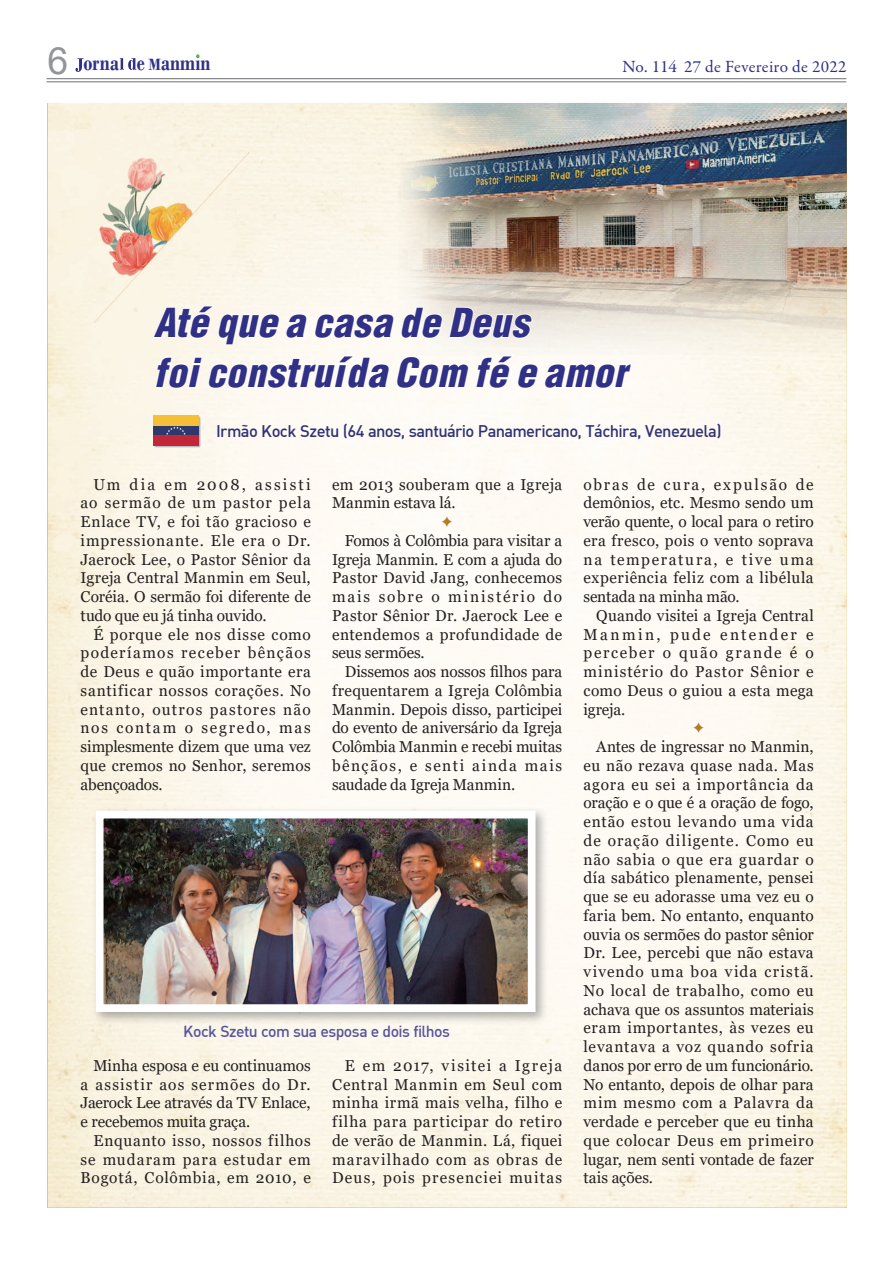
<style>
.page{position:relative;width:893px;height:1263px;background:#fff}
.page>*{position:absolute;margin:0;border:0;box-sizing:border-box;transform-origin:0 0}
.t1{font:italic 900 condensed 39px/49.5px "Helvetica";letter-spacing:.025em;color:#303087}
.t2{font:700 23.7px "Bodoni";color:#303087;scale:.78 1}
.t3{font:17.25px "Garamond Premr Pro";letter-spacing:.015em;color:#303087}
.t4{font:16.5px "Dinmed";letter-spacing:-.035em;color:#303276}
.t5{font:15.75px/18.8px "Georgia";letter-spacing:.02em;color:#231f20;text-align:justify}
.t6{font:15.75px "Dinmed";letter-spacing:-.035em;color:#58549a}
.t7{font:15.45px "Chosunilbo NM KS Cms UHC H";color:#b37c26}
.s1{font-family:"Arial";font-weight:400;font-size:37.5px;color:#939598}
.s2{font-size:17.1px}
</style>
<div class="page">
<hr style="left:47px;top:78px;width:799px;height:1px;background:#6d6e71">
<hr style="left:47px;top:82px;width:799px;height:1px;background:#6d6e71">
<svg style="left:120px;top:58px;width:16px;height:12px"></svg>
<svg style="left:75px;top:58px;width:9px;height:14px"></svg>
<img style="left:48px;top:103px;width:798px;height:1105px">
<img style="left:154px;top:417px;width:46px;height:30px">
<svg style="left:153px;top:426px;width:46px;height:10px"></svg>
<svg style="left:166px;top:427px;width:20px;height:8px"></svg>
<div style="left:153px;top:415px;width:46px;height:11px;background:#f5bf38"></div>
<div style="left:153px;top:436px;width:46px;height:10px;background:#c22738"></div>
<svg style="left:151px;top:304px;width:382px;height:42px"></svg>
<svg style="left:154px;top:353px;width:479px;height:36px"></svg>
<img style="left:92px;top:807px;width:456px;height:218px">
<img style="left:105px;top:820px;width:421px;height:183px">
<div style="left:96px;top:811px;width:439px;height:201px;border:8px solid #fff"></div>
<h2 class="t2" style="left:47px;top:48px;width:210px"><span class="s1">6</span> orna e <span class="s2">M</span>anmin</h2>
<p class="t3" style="left:622px;top:56px;width:226px">No. 114 27 de Fevereiro de 2022</p>
<h1 class="t1" style="left:153px;top:301px;width:475px">Até que a casa de Deus<br>foi construída Com fé e amor</h1>
<p class="t4" style="left:216px;top:424px;width:507px">Irmão Kock Szetu (64 anos, santuário Panamericano, Táchira, Venezuela)</p>
<p class="t5" style="left:81px;top:475px;width:232px;text-indent:13px">Um dia em 2008, assisti ao sermão de um pastor pela Enlace TV, e foi tão gracioso e impressionante. Ele era o Dr.<br>Jaerock Lee, o Pastor Sênior da Igreja Central Manmin em Seul, Coréia. O sermão foi diferente de tudo que eu já tinha ouvido.</p>
<p class="t5" style="left:81px;top:625px;width:232px;text-indent:13px">É porque ele nos disse como poderíamos receber bênçãos de Deus e quão importante era santificar nossos corações. No entanto, outros pastores não nos contam o segredo, mas simplesmente dizem que uma vez que cremos no Senhor, seremos abençoados.</p>
<p class="t5" style="left:332px;top:475px;width:232px">em 2013 souberam que a Igreja<br>Manmin estava lá.</p>
<p class="t7" style="left:440px;top:514px;width:15px">࢕</p>
<p class="t5" style="left:332px;top:531px;width:232px;text-indent:13px">Fomos à Colômbia para visitar a Igreja Manmin. E com a ajuda do Pastor David Jang, conhecemos mais sobre o ministério do Pastor Sênior Dr. Jaerock Lee e entendemos a profundidade de seus sermões.</p>
<p class="t5" style="left:332px;top:662px;width:232px;text-indent:13px">Dissemos aos nossos filhos para frequentarem a Igreja Colômbia Manmin. Depois disso, participei do evento de aniversário da Igreja Colômbia Manmin e recebi muitas bênçãos, e senti ainda mais saudade da Igreja Manmin.</p>
<p class="t6" style="left:183px;top:1024px;width:268px">Kock Szetu com sua esposa e dois filhos</p>
<p class="t5" style="left:81px;top:1056px;width:232px;text-indent:13px">Minha esposa e eu continuamos a assistir aos sermões do Dr.<br>Jaerock Lee através da TV Enlace, e recebemos muita graça.</p>
<p class="t5" style="left:81px;top:1131px;width:232px;text-indent:13px">Enquanto isso, nossos filhos se mudaram para estudar em Bogotá, Colômbia, em 2010, e</p>
<p class="t5" style="left:332px;top:1056px;width:232px;text-indent:13px">E em 2017, visitei a Igreja Central Manmin em Seul com minha irmã mais velha, filho e filha para participar do retiro de verão de Manmin. Lá, fiquei maravilhado com as obras de Deus, pois presenciei muitas</p>
<p class="t5" style="left:583px;top:475px;width:232px">obras de cura, expulsão de demônios, etc. Mesmo sendo um verão quente, o local para o retiro era fresco, pois o vento soprava na temperatura, e tive uma experiência feliz com a libélula sentada na minha mão.</p>
<p class="t5" style="left:583px;top:606px;width:232px;text-indent:13px">Quando visitei a Igreja Central Manmin, pude entender e perceber o quão grande é o ministério do Pastor Sênior e como Deus o guiou a esta mega igreja.</p>
<p class="t7" style="left:691px;top:720px;width:15px">࢕</p>
<p class="t5" style="left:583px;top:737px;width:232px;text-indent:13px">Antes de ingressar no Manmin, eu não rezava quase nada. Mas agora eu sei a importância da oração e o que é a oração de fogo, então estou levando uma vida de oração diligente. Como eu não sabia o que era guardar o día sabático plenamente, pensei que se eu adorasse uma vez eu o faria bem. No entanto, enquanto ouvia os sermões do pastor sênior Dr. Lee, percebi que não estava vivendo uma boa vida cristã.<br>No local de trabalho, como eu achava que os assuntos materiais eram importantes, às vezes eu levantava a voz quando sofria danos por erro de um funcionário.<br>No entanto, depois de olhar para mim mesmo com a Palavra da verdade e perceber que eu tinha que colocar Deus em primeiro lugar, nem senti vontade de fazer tais ações.</p>
</div>
